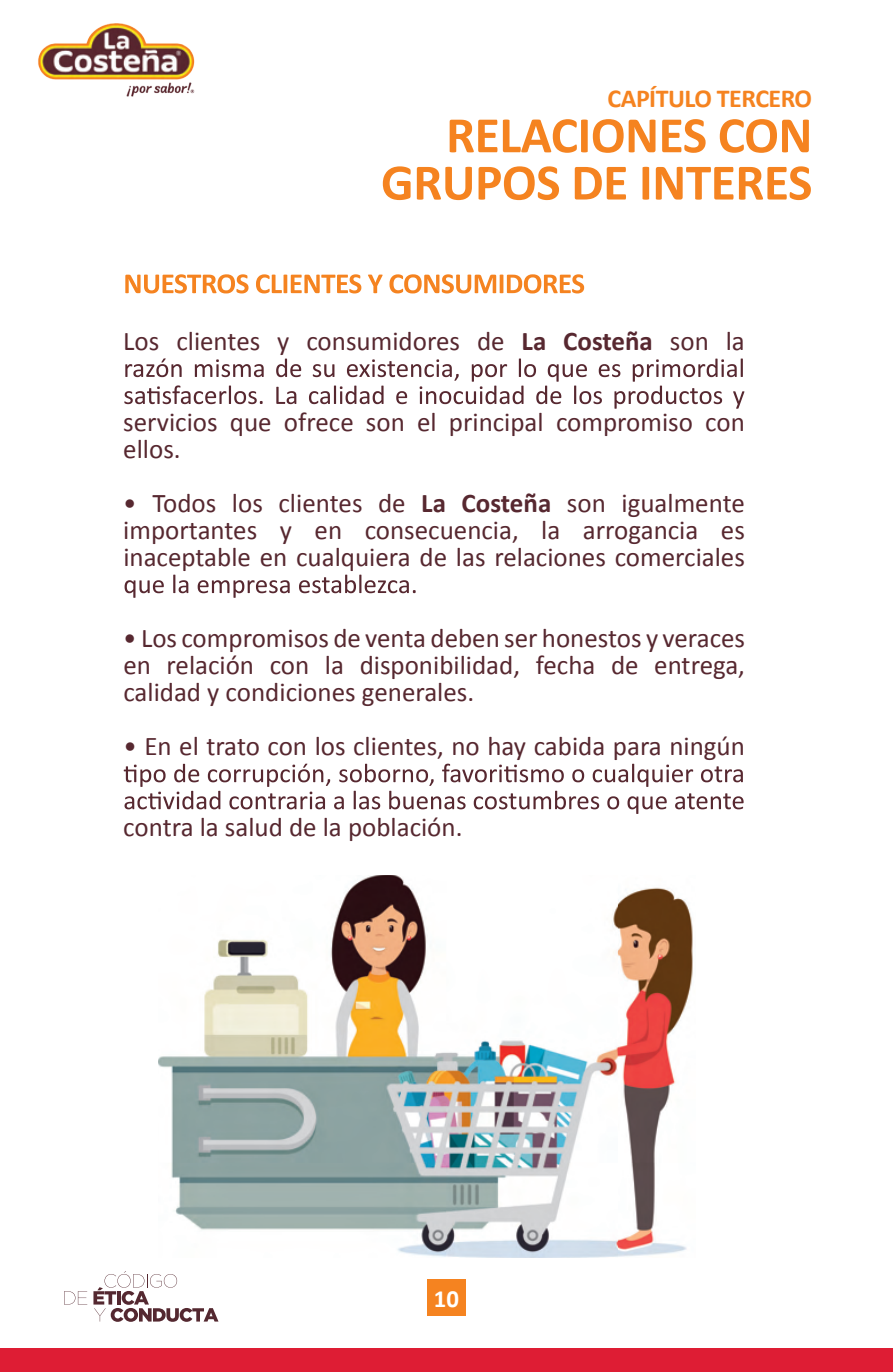
<style>
.page{position:relative;width:893px;height:1372px;background:#fff}
.page>*{position:absolute;margin:0;border:0;box-sizing:border-box;transform-origin:0 0}
.t1{font:700 51.52px/47.2px "Calibri";letter-spacing:-.01em;color:#f58320;text-align:right}
.t2{font:27px/27px "Calibri";color:#572830;text-align:justify}
.t3{font:700 25.88px "Calibri";letter-spacing:-.02em;color:#f58320}
.t4{font:700 24.75px "Calibri";color:#fff}
.s1{font-weight:700}
</style>
<div class="page">
<div style="left:427px;top:1279px;width:39px;height:36px;background:#f58320"></div>
<img style="left:38px;top:24px;width:157px;height:73px">
<svg style="left:64px;top:1291px;width:23px;height:13px"></svg>
<svg style="left:93px;top:1271px;width:125px;height:50px"></svg>
<svg style="left:125px;top:274px;width:459px;height:19px"></svg>
<svg style="left:124px;top:358px;width:620px;height:51px"></svg>
<svg style="left:125px;top:574px;width:291px;height:23px"></svg>
<svg style="left:124px;top:763px;width:620px;height:51px"></svg>
<div style="left:0;top:1347px;width:893px;height:24px;background:#de1d34"></div>
<img style="left:159px;top:875px;width:534px;height:382px">
<p class="t3" style="left:608px;top:82px;width:206px">CAPÍTULO TERCERO</p>
<h1 class="t1" style="left:381px;top:111px;width:433px">RELACIONES CON<br>GRUPOS DE INTERES</h1>
<p class="t2" style="left:123px;top:327px;width:623px">Los clientes y consumidores de <span class="s1">La Costeña</span> son la</p>
<p class="t2" style="left:123px;top:408px;width:623px">servicios que ofrece son el principal compromiso con ellos.</p>
<p class="t2" style="left:123px;top:489px;width:623px">• Todos los clientes de <span class="s1">La Costeña</span> son igualmente importantes y en consecuencia, la arrogancia es inaceptable en cualquiera de las relaciones comerciales</p>
<p class="t2" style="left:123px;top:624px;width:623px">• Los compromisos de venta deben ser honestos y veraces en relación con la disponibilidad, fecha de entrega, calidad y condiciones generales.</p>
<p class="t2" style="left:123px;top:732px;width:623px">• En el trato con los clientes, no hay cabida para ningún</p>
<p class="t2" style="left:123px;top:813px;width:341px">contra la salud de la población.</p>
<p class="t4" style="left:434px;top:1282px;width:27px">10</p>
</div>
